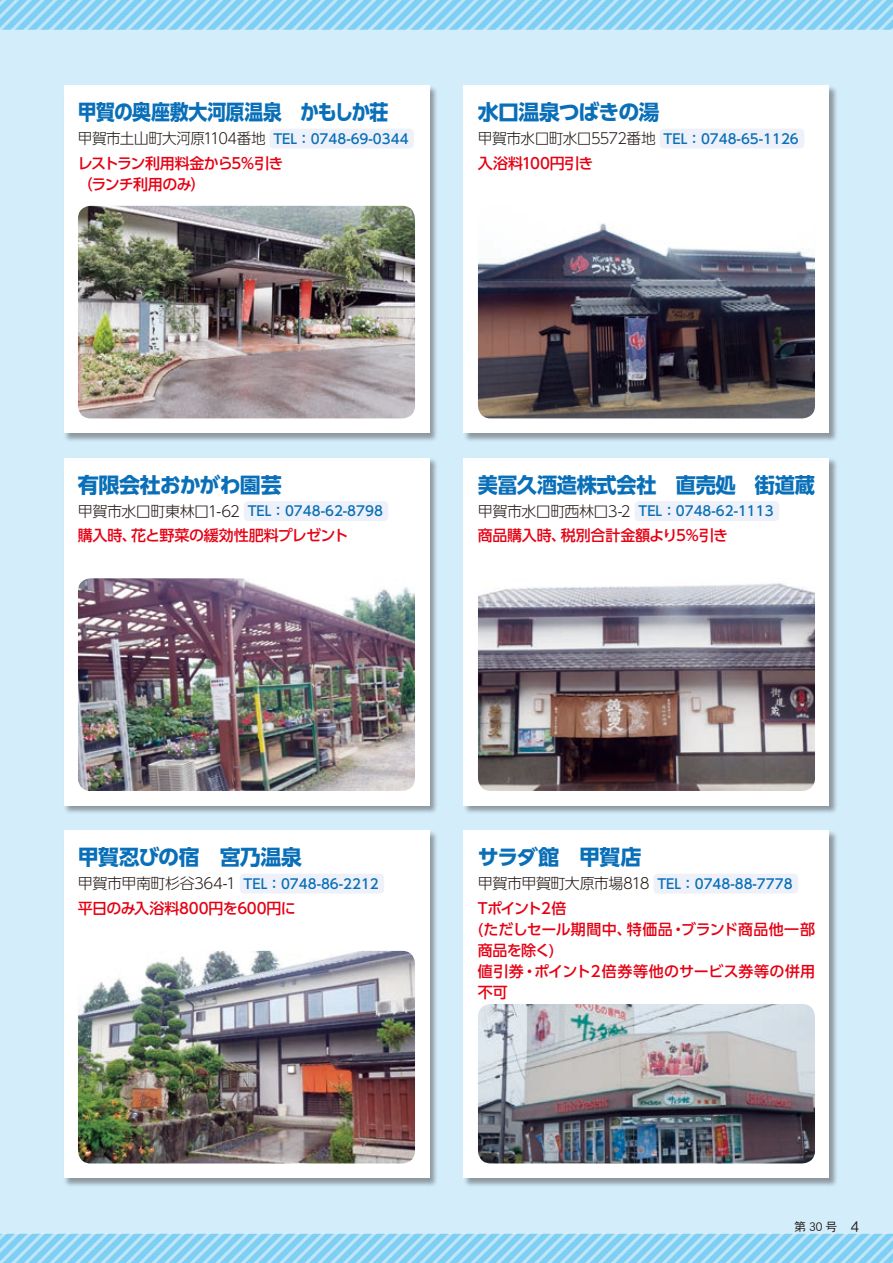
<style>
.page{position:relative;width:893px;height:1263px;background:#d3edfb}
.page>*{position:absolute;margin:0;border:0;box-sizing:border-box;transform-origin:0 0}
.t1{font:700 21px "UD Shin Go Pro";letter-spacing:-.035em;color:#096fb8}
.t2{font:700 21px "UD Shin Go Pro";letter-spacing:-.035em;color:#096fb8;scale:.9 1}
.t3{font:700 21px "UD Shin Go Pro";letter-spacing:-.015em;color:#096fb8;scale:.96 1}
.t4{font:500 15px/21px "UD Shin Go Pro";letter-spacing:-.025em;color:#e60013}
.t5{font:300 15px "UD Shin Go Pro";letter-spacing:-.035em;color:#231916}
.t6{font:500 15px/21px "UD Shin Go Pro";letter-spacing:-.05em;color:#e60013}
.t7{font:500 15px "UD Shin Go Pro";letter-spacing:.015em;color:#e60013}
.t8{font:500 15px "UD Shin Go Pro";letter-spacing:.01em;color:#e60013}
.t9{font:15px "DFHS Gothic G W3 90 pv RKSJ H";color:#231916}
.t10{font:500 13.5px "UD Shin Go Pro";color:#096fb8}
.t11{font:12px "DFHS Gothic G W3 90 pv RKSJ H";color:#231916}
</style>
<div class="page">
<svg style="left:0;top:0;width:893px;height:30px;background:#95d6f5"></svg>
<svg style="left:0;top:1234px;width:893px;height:29px;background:#95d6f5"></svg>
<div style="left:63px;top:457px;width:375px;height:357px;background:#231916;opacity:.4"></div>
<div style="left:64px;top:458px;width:365px;height:347px;background:#fff"></div>
<div style="left:63px;top:85px;width:375px;height:357px;background:#231916;opacity:.4"></div>
<div style="left:64px;top:85px;width:365px;height:348px;background:#fff"></div>
<div style="left:63px;top:830px;width:375px;height:357px;background:#231916;opacity:.4"></div>
<div style="left:64px;top:830px;width:365px;height:348px;background:#fff"></div>
<div style="left:463px;top:457px;width:375px;height:357px;background:#231916;opacity:.4"></div>
<div style="left:464px;top:458px;width:365px;height:347px;background:#fff"></div>
<div style="left:463px;top:85px;width:375px;height:357px;background:#231916;opacity:.4"></div>
<div style="left:464px;top:85px;width:365px;height:348px;background:#fff"></div>
<div style="left:463px;top:830px;width:375px;height:357px;background:#231916;opacity:.4"></div>
<div style="left:464px;top:830px;width:365px;height:348px;background:#fff"></div>
<div style="left:244px;top:501px;width:144px;height:20px;background:#eef1f9;border-radius:4px"></div>
<div style="left:270px;top:129px;width:144px;height:20px;background:#eef1f9;border-radius:4px"></div>
<div style="left:240px;top:874px;width:144px;height:19px;background:#eef1f9;border-radius:4px"></div>
<div style="left:635px;top:501px;width:144px;height:20px;background:#eef1f9;border-radius:4px"></div>
<div style="left:660px;top:129px;width:144px;height:20px;background:#eef1f9;border-radius:4px"></div>
<div style="left:654px;top:874px;width:144px;height:19px;background:#eef1f9;border-radius:4px"></div>
<img style="left:78px;top:578px;width:337px;height:213px">
<img style="left:78px;top:206px;width:337px;height:212px">
<img style="left:78px;top:951px;width:337px;height:212px">
<img style="left:478px;top:583px;width:337px;height:208px">
<img style="left:478px;top:223px;width:337px;height:195px">
<img style="left:478px;top:1004px;width:337px;height:159px">
<h1 class="t2" style="left:78px;top:95px;width:347px">甲賀の奥座敷大河原温泉　かもしか荘</h1>
<p class="t10" style="left:273px;top:128px;width:137px">TEL：0748-69-0344</p>
<p class="t5" style="left:78px;top:126px;width:189px">甲賀市土山町大河原1104番地</p>
<p class="t6" style="left:78px;top:152px;width:207px">レストラン利用料金から5％引き（ランチ利用のみ(</p>
<h1 class="t1" style="left:478px;top:95px;width:183px">水口温泉つばきの湯</h1>
<p class="t5" style="left:478px;top:126px;width:179px">甲賀市水口町水口5572番地</p>
<p class="t4" style="left:478px;top:152px;width:117px">入浴料100円引き</p>
<p class="t10" style="left:664px;top:128px;width:137px">TEL：0748-65-1126</p>
<h1 class="t1" style="left:78px;top:467px;width:205px">有限会社おかがわ園芸</h1>
<p class="t10" style="left:248px;top:500px;width:137px">TEL：0748-62-8798</p>
<p class="t5" style="left:78px;top:499px;width:164px">甲賀市水口町東林口1-62</p>
<p class="t4" style="left:131px;top:525px;width:219px">花と野菜の緩効性肥料プレゼント</p>
<p class="t4" style="left:78px;top:525px;width:60px">購入時、</p>
<h1 class="t3" style="left:478px;top:467px;width:352px">美冨久酒造株式会社　直売処　街道蔵</h1>
<p class="t10" style="left:638px;top:500px;width:137px">TEL：0748-62-1113</p>
<p class="t5" style="left:478px;top:499px;width:154px">甲賀市水口町西林口3-2</p>
<p class="t4" style="left:561px;top:525px;width:169px">税別合計金額より5％引き</p>
<p class="t4" style="left:478px;top:525px;width:89px">商品購入時、</p>
<h1 class="t1" style="left:78px;top:840px;width:226px">甲賀忍びの宿　宮乃温泉</h1>
<p class="t10" style="left:244px;top:873px;width:137px">TEL：0748-86-2212</p>
<p class="t5" style="left:78px;top:871px;width:159px">甲賀市甲南町杉谷364-1</p>
<p class="t4" style="left:78px;top:897px;width:219px">平日のみ入浴料800円を600円に</p>
<h1 class="t1" style="left:478px;top:840px;width:165px">サラダ館　甲賀店</h1>
<p class="t5" style="left:478px;top:871px;width:173px">甲賀市甲賀町大原市場818</p>
<p class="t4" style="left:538px;top:897px;width:30px">２倍</p>
<p class="t4" style="left:478px;top:897px;width:65px">Tポイント</p>
<p class="t10" style="left:657px;top:873px;width:137px">TEL：0748-88-7778</p>
<p class="t8" style="left:681px;top:917px;width:135px">ブランド商品他一部</p>
<p class="t4" style="left:478px;top:918px;width:155px">(ただしセール期間中、</p>
<p class="t4" style="left:478px;top:939px;width:78px">商品を除く(</p>
<p class="t7" style="left:588px;top:959px;width:228px">２倍券等他のサービス券等の併用</p>
<p class="t4" style="left:627px;top:918px;width:60px">特価品・</p>
<p class="t4" style="left:534px;top:960px;width:58px">ポイント</p>
<p class="t4" style="left:478px;top:960px;width:61px">値引券・不可</p>
<p class="t11" style="left:794px;top:1221px;width:45px">第30 号</p>
<p class="t9" style="left:851px;top:1219px;width:10px">4</p>
</div>
